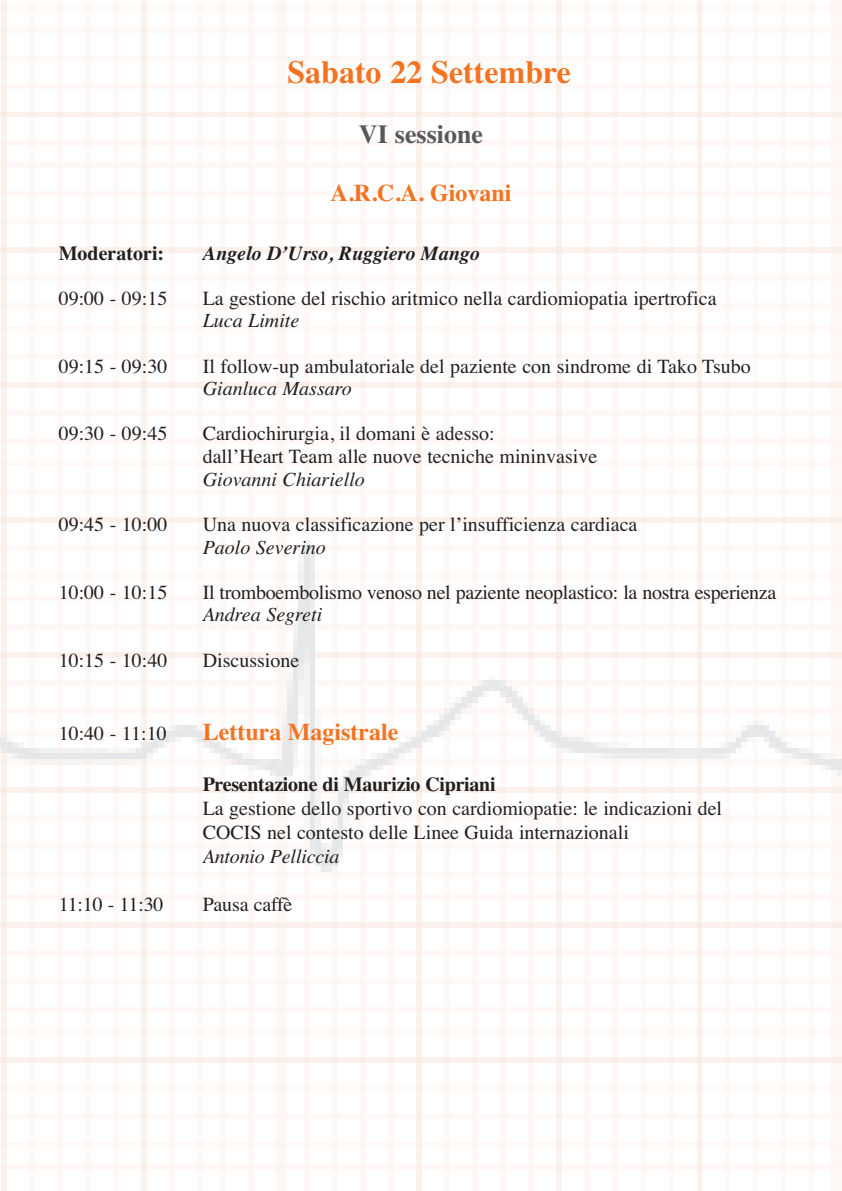
<style>
.page{position:relative;width:842px;height:1191px;background:#fff}
.page>*{position:absolute;margin:0;border:0;box-sizing:border-box;transform-origin:0 0}
.t1{font:700 32px "Times";color:#f47321}
.t2{font:700 26px "Times";color:#57585a}
.t3{font:700 24px "Times";color:#f47321}
.t4{font:20px/22.6px "Times";color:#231f20}
.t5{font:italic 20px "Times";color:#231f20}
.t6{font:700 20px "Times";letter-spacing:-.015em;color:#231f20}
.t7{font:italic 700 20px "Times";color:#231f20}
</style>
<div class="page">
<h1 class="t1" style="left:287px;top:53px;width:285px">Sabato 22 Settembre</h1>
<h2 class="t2" style="left:359px;top:119px;width:126px">VI sessione</h2>
<p class="t3" style="left:330px;top:178px;width:183px">A.R.C.A. Giovani</p>
<p class="t6" style="left:59px;top:241px;width:107px">Moderatori:</p>
<p class="t7" style="left:203px;top:241px;width:279px">Angelo D’Urso, Ruggiero Mango</p>
<p class="t4" style="left:59px;top:286px;width:110px">09:00 - 09:15</p>
<p class="t4" style="left:203px;top:286px;width:515px">La gestione del rischio aritmico nella cardiomiopatia ipertrofica</p>
<p class="t5" style="left:203px;top:309px;width:98px">Luca Limite</p>
<p class="t4" style="left:59px;top:354px;width:110px">09:15 - 09:30</p>
<p class="t4" style="left:203px;top:354px;width:550px">Il follow-up ambulatoriale del paziente con sindrome di Tako Tsubo</p>
<p class="t5" style="left:203px;top:376px;width:151px">Gianluca Massaro</p>
<p class="t4" style="left:59px;top:422px;width:110px">09:30 - 09:45</p>
<p class="t4" style="left:203px;top:422px;width:396px">Cardiochirurgia, il domani è adesso:<br>dall’Heart Team alle nuove tecniche mininvasive</p>
<p class="t5" style="left:203px;top:467px;width:164px">Giovanni Chiariello</p>
<p class="t4" style="left:59px;top:512px;width:110px">09:45 - 10:00</p>
<p class="t4" style="left:203px;top:512px;width:436px">Una nuova classificazione per l’insufficienza cardiaca</p>
<p class="t5" style="left:203px;top:535px;width:125px">Paolo Severino</p>
<p class="t4" style="left:59px;top:580px;width:110px">10:00 - 10:15</p>
<p class="t4" style="left:203px;top:580px;width:575px">Il tromboembolismo venoso nel paziente neoplastico: la nostra esperienza</p>
<p class="t5" style="left:203px;top:602px;width:121px">Andrea Segreti</p>
<p class="t4" style="left:59px;top:648px;width:110px">10:15 - 10:40</p>
<p class="t4" style="left:203px;top:648px;width:98px">Discussione</p>
<p class="t4" style="left:59px;top:722px;width:110px">10:40 - 11:10</p>
<p class="t3" style="left:203px;top:718px;width:197px">Lettura Magistrale</p>
<p class="t6" style="left:203px;top:772px;width:294px">Presentazione di Maurizio Cipriani</p>
<p class="t4" style="left:203px;top:796px;width:521px;line-height:24px">La gestione dello sportivo con cardiomiopatie: le indicazioni del<br>COCIS nel contesto delle Linee Guida internazionali</p>
<p class="t5" style="left:203px;top:844px;width:138px">Antonio Pelliccia</p>
<p class="t4" style="left:59px;top:892px;width:106px">11:10 - 11:30</p>
<p class="t4" style="left:203px;top:892px;width:91px">Pausa caffè</p>
</div>
